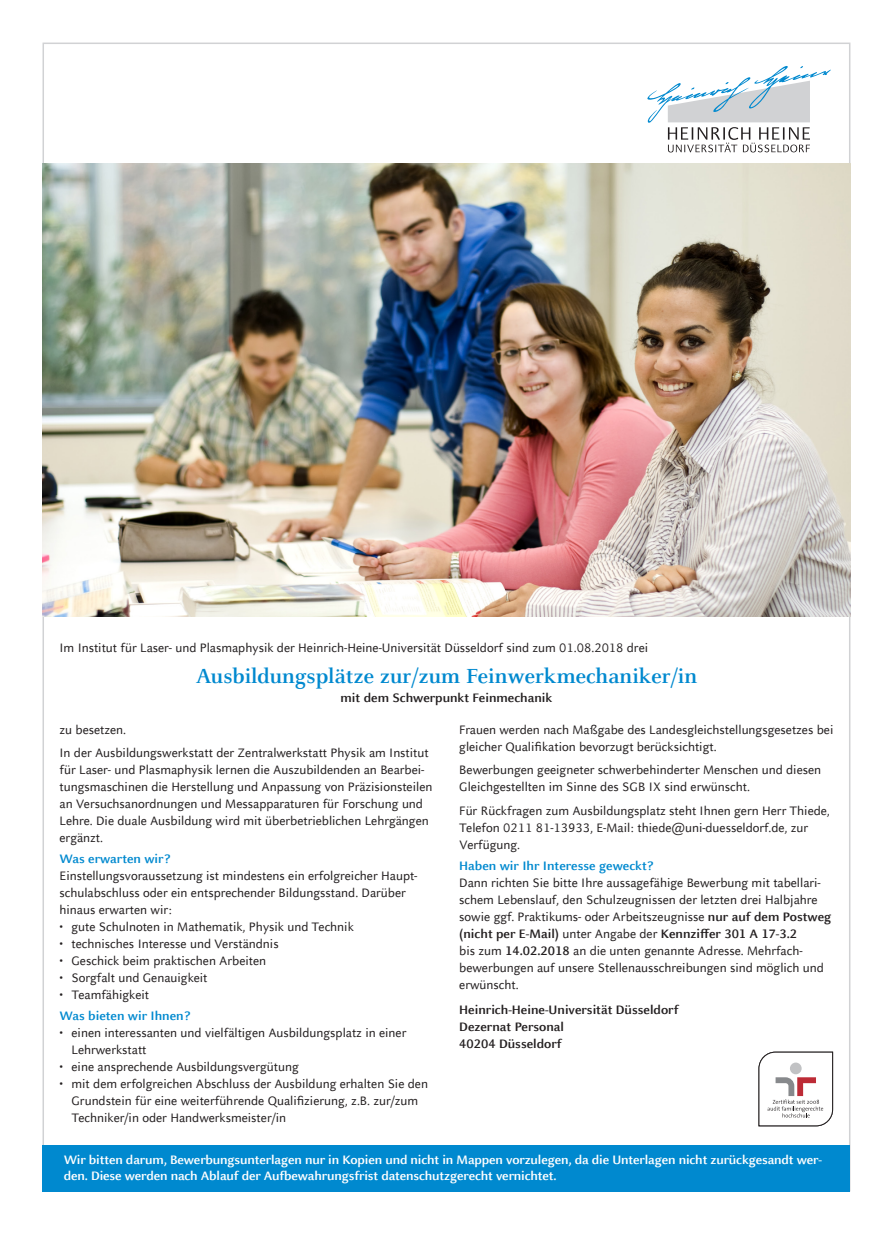
<style>
.page{position:relative;width:893px;height:1234px;background:#fff}
.page>*{position:absolute;margin:0;border:0;box-sizing:border-box;transform-origin:0 0}
.t1{font:700 22.5px "Celeste OT";color:#0089cf}
.t2{font:13.5px/17px "Celeste Sans Offc";color:#231f20}
.t3{font:700 13.5px/16.5px "Celeste Sans Offc";letter-spacing:-.01em;color:#fff}
.t4{font:700 13.5px/17px "Celeste Sans Offc";color:#231f20}
.t5{font:700 13.5px "Celeste Sans Offc";color:#0089cf}
.s1{font-weight:700}
</style>
<div class="page">
<svg style="left:647px;top:66px;width:184px;height:86px"></svg>
<img style="left:43px;top:164px;width:807px;height:453px">
<div style="left:43px;top:1144px;width:807px;height:47px;background:#0089cf"></div>
<svg style="left:758px;top:1051px;width:75px;height:75px"></svg>
<p class="t2" style="left:60px;top:639px;width:590px">Im Institut für Laser- und Plasmaphysik der Heinrich-Heine-Universität Düsseldorf sind zum 01.08.2018 drei</p>
<h1 class="t1" style="left:196px;top:662px;width:503px">Ausbildungsplätze zur/zum Feinwerkmechaniker/in</h1>
<p class="t4" style="left:341px;top:689px;width:213px">mit dem Schwerpunkt Feinmechanik</p>
<p class="t2" style="left:60px;top:718px;width:371px;line-height:23.4px">zu besetzen.<br>In der Ausbildungswerkstatt der Zentralwerkstatt Physik am Institut</p>
<p class="t2" style="left:60px;top:761px;width:374px">für Laser- und Plasmaphysik lernen die Auszubildenden an Bearbei&shy;tungsmaschinen die Herstellung und Anpassung von Präzisionsteilen an Versuchsanordnungen und Messapparaturen für Forschung und Lehre. Die duale Ausbildung wird mit überbetrieblichen Lehrgängen ergänzt.</p>
<p class="t5" style="left:60px;top:851px;width:112px">Was erwarten wir?</p>
<p class="t2" style="left:60px;top:867px;width:359px">Einstellungsvoraussetzung ist mindestens ein erfolgreicher Haupt&shy;schulabschluss oder ein entsprechender Bildungsstand. Darüber hinaus erwarten wir:</p>
<p class="t2" style="left:60px;top:918px;width:296px">• gute Schulnoten in Mathematik, Physik und Technik</p>
<p class="t2" style="left:60px;top:935px;width:221px">• technisches Interesse und Verständnis</p>
<p class="t2" style="left:60px;top:952px;width:208px">• Geschick beim praktischen Arbeiten</p>
<p class="t2" style="left:60px;top:969px;width:149px">• Sorgfalt und Genauigkeit</p>
<p class="t2" style="left:60px;top:986px;width:91px">• Teamfähigkeit</p>
<p class="t5" style="left:60px;top:1008px;width:132px">Was bieten wir Ihnen?</p>
<p class="t2" style="left:72px;top:1024px;width:336px;text-indent:-12px">• einen interessanten und vielfältigen Ausbildungsplatz in einer<br>Lehrwerkstatt</p>
<p class="t2" style="left:60px;top:1058px;width:241px">• eine ansprechende Ausbildungsvergütung</p>
<p class="t2" style="left:72px;top:1075px;width:358px;text-indent:-12px">• mit dem erfolgreichen Abschluss der Ausbildung erhalten Sie den<br>Grundstein für eine weiterführende Qualifizierung, z.B. zur/zum<br>Techniker/in oder Handwerksmeister/in</p>
<p class="t2" style="left:459px;top:721px;width:376px">Frauen werden nach Maßgabe des Landesgleichstellungsgesetzes bei gleicher Qualifikation bevorzugt berücksichtigt.</p>
<p class="t2" style="left:459px;top:761px;width:363px">Bewerbungen geeigneter schwerbehinderter Menschen und diesen<br>Gleichgestellten im Sinne des SGB IX sind erwünscht.</p>
<p class="t2" style="left:459px;top:802px;width:372px">Für Rückfragen zum Ausbildungsplatz steht Ihnen gern Herr Thiede,<br>Telefon 0211 81-13933, E-Mail: thiede@uni-duesseldorf.de, zur<br>Verfügung.</p>
<p class="t5" style="left:459px;top:857px;width:196px">Haben wir Ihr Interesse geweckt?</p>
<p class="t2" style="left:459px;top:874px;width:373px">Dann richten Sie bitte Ihre aussagefähige Bewerbung mit tabellari&shy;schem Lebenslauf, den Schulzeugnissen der letzten drei Halbjahre sowie ggf. Praktikums- oder Arbeitszeugnisse <span class="s1">nur auf dem Postweg (nicht per E-Mail)</span> unter Angabe der <span class="s1">Kennziffer 301 A 17-3.2<br></span>bis zum <span class="s1">14.02.2018</span> an die unten genannte Adresse. Mehrfach&shy;bewerbungen auf unsere Stellenausschreibungen sind möglich und erwünscht.</p>
<p class="t4" style="left:459px;top:1001px;width:221px">Heinrich-Heine-Universität Düsseldorf<br>Dezernat Personal<br>40204 Düsseldorf</p>
<p class="t3" style="left:64px;top:1150px;width:760px">Wir bitten darum, Bewerbungsunterlagen nur in Kopien und nicht in Mappen vorzulegen, da die Unterlagen nicht zurückgesandt wer&shy;den. Diese werden nach Ablauf der Aufbewahrungsfrist datenschutzgerecht vernichtet.</p>
</div>
